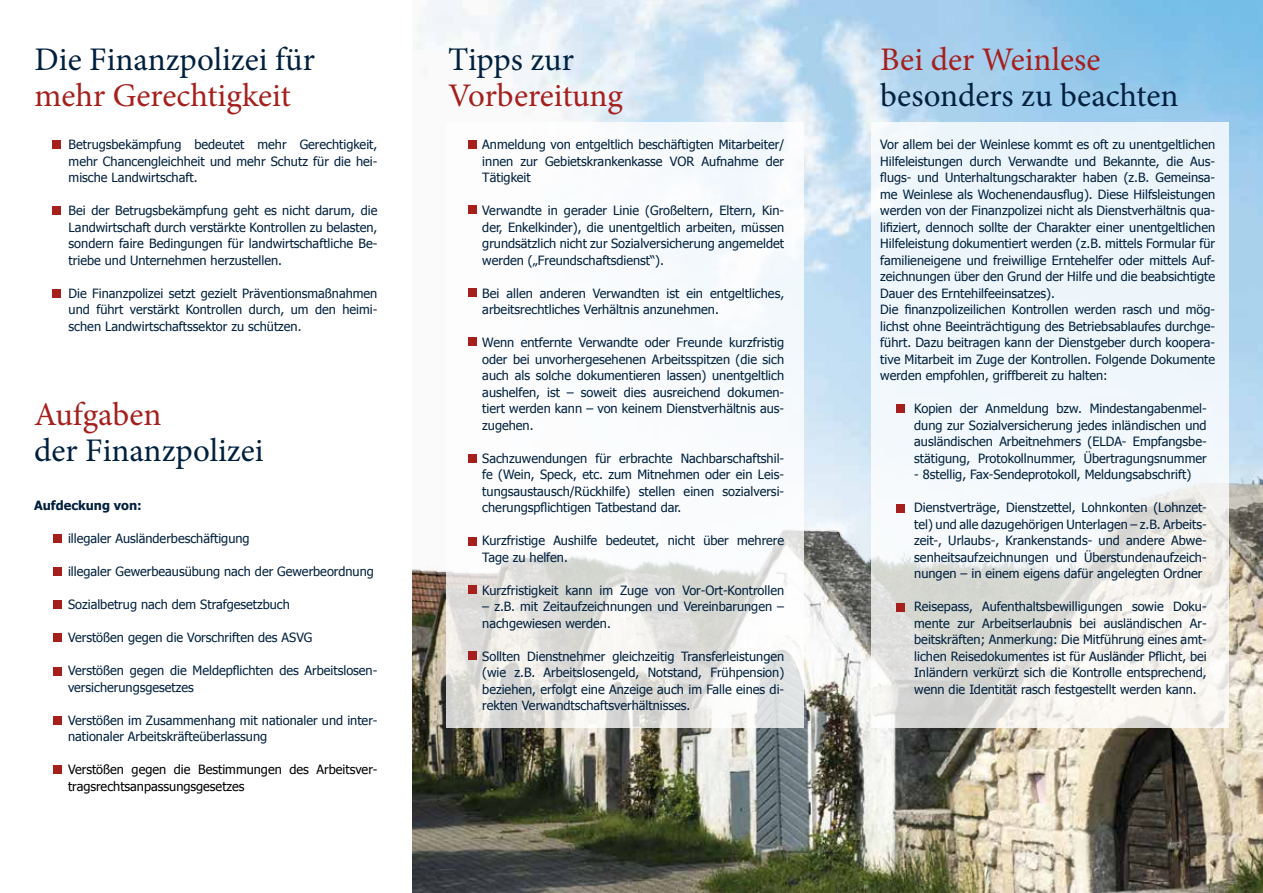
<style>
.page{position:relative;width:1263px;height:893px;background:#fff}
.page>*{position:absolute;margin:0;border:0;box-sizing:border-box;transform-origin:0 0}
.t1{font:33px "Minion Pro";color:#00203e}
.t2{font:33px "Minion Pro";color:#a51f1d}
.t3{font:12.75px/16.5px "Tahoma";color:#00203e;text-align:justify}
.t4{font:12.75px/16.5px "Tahoma";color:#000}
.t5{font:700 12.75px "Tahoma";color:#00203e}
</style>
<div class="page">
<img style="left:414px;top:0;width:849px;height:453px">
<img style="left:412px;top:453px;width:851px;height:440px">
<svg style="left:446px;top:122px;width:357px;height:606px"></svg>
<svg style="left:872px;top:122px;width:357px;height:606px;fill:#eef5fb"></svg>
<div style="left:53px;top:534px;width:9px;height:9px;background:#a51f1d"></div>
<div style="left:53px;top:567px;width:9px;height:9px;background:#a51f1d"></div>
<div style="left:53px;top:600px;width:9px;height:8px;background:#a51f1d"></div>
<div style="left:53px;top:140px;width:8px;height:9px;background:#a51f1d"></div>
<div style="left:53px;top:206px;width:8px;height:9px;background:#a51f1d"></div>
<div style="left:53px;top:289px;width:8px;height:9px;background:#a51f1d"></div>
<div style="left:53px;top:633px;width:9px;height:8px;background:#a51f1d"></div>
<div style="left:53px;top:667px;width:9px;height:8px;background:#a51f1d"></div>
<div style="left:53px;top:716px;width:9px;height:8px;background:#a51f1d"></div>
<div style="left:53px;top:765px;width:9px;height:8px;background:#a51f1d"></div>
<div style="left:468px;top:140px;width:8px;height:8px;background:#a51f1d"></div>
<div style="left:468px;top:206px;width:8px;height:8px;background:#a51f1d"></div>
<div style="left:468px;top:289px;width:8px;height:8px;background:#a51f1d"></div>
<div style="left:468px;top:338px;width:8px;height:8px;background:#a51f1d"></div>
<div style="left:468px;top:454px;width:8px;height:9px;background:#a51f1d"></div>
<div style="left:468px;top:537px;width:8px;height:8px;background:#a51f1d"></div>
<div style="left:468px;top:585px;width:8px;height:9px;background:#a51f1d"></div>
<div style="left:468px;top:651px;width:8px;height:9px;background:#a51f1d"></div>
<div style="left:896px;top:404px;width:8px;height:9px;background:#a51f1d"></div>
<div style="left:896px;top:504px;width:8px;height:9px;background:#a51f1d"></div>
<div style="left:896px;top:603px;width:8px;height:9px;background:#a51f1d"></div>
<h1 class="t1" style="left:35px;top:37px;width:282px">Die Finanzpolizei für</h1>
<h1 class="t2" style="left:35px;top:73px;width:258px">mehr Gerechtigkeit</h1>
<p class="t3" style="left:69px;top:136px;width:310px">Betrugsbekämpfung bedeutet mehr Gerechtigkeit, mehr Chancengleichheit und mehr Schutz für die hei&shy;mische Landwirtschaft.</p>
<p class="t3" style="left:69px;top:202px;width:310px">Bei der Betrugsbekämpfung geht es nicht darum, die Landwirtschaft durch verstärkte Kontrollen zu belasten, sondern faire Bedingungen für landwirtschaftliche Be&shy;triebe und Unternehmen herzustellen.</p>
<p class="t3" style="left:69px;top:284px;width:310px">Die Finanzpolizei setzt gezielt Präventionsmaßnahmen und führt verstärkt Kontrollen durch, um den heimi&shy;schen Landwirtschaftssektor zu schützen.</p>
<h1 class="t2" style="left:34px;top:392px;width:129px">Aufgaben</h1>
<h1 class="t1" style="left:34px;top:428px;width:231px">der Finanzpolizei</h1>
<p class="t5" style="left:34px;top:497px;width:109px">Aufdeckung von:</p>
<p class="t3" style="left:68px;top:530px;width:183px">illegaler Ausländerbeschäftigung</p>
<p class="t3" style="left:68px;top:563px;width:307px">illegaler Gewerbeausübung nach der Gewerbeordnung</p>
<p class="t3" style="left:68px;top:596px;width:223px">Sozialbetrug nach dem Strafgesetzbuch</p>
<p class="t3" style="left:68px;top:629px;width:246px">Verstößen gegen die Vorschriften des ASVG</p>
<p class="t3" style="left:68px;top:662px;width:311px">Verstößen gegen die Meldepflichten des Arbeitslosen&shy;versicherungsgesetzes</p>
<p class="t3" style="left:68px;top:711px;width:311px">Verstößen im Zusammenhang mit nationaler und inter&shy;nationaler Arbeitskräfteüberlassung</p>
<p class="t4" style="left:68px;top:761px;width:311px">Verstößen gegen die Bestimmungen des Arbeitsver&shy;tragsrechtsanpassungsgesetzes</p>
<h1 class="t1" style="left:448px;top:37px;width:127px">Tipps zur</h1>
<h1 class="t2" style="left:448px;top:73px;width:176px">Vorbereitung</h1>
<p class="t3" style="left:482px;top:136px;width:303px">Anmeldung von entgeltlich beschäftigten Mitarbeiter/ innen zur Gebietskrankenkasse VOR Aufnahme der Tätigkeit</p>
<p class="t3" style="left:482px;top:202px;width:303px">Verwandte in gerader Linie (Großeltern, Eltern, Kin&shy;der, Enkelkinder), die unentgeltlich arbeiten, müssen grundsätzlich nicht zur Sozialversicherung angemeldet werden („Freundschaftsdienst“).</p>
<p class="t3" style="left:482px;top:284px;width:303px">Bei allen anderen Verwandten ist ein entgeltliches, arbeitsrechtliches Verhältnis anzunehmen.</p>
<p class="t3" style="left:482px;top:334px;width:303px">Wenn entfernte Verwandte oder Freunde kurzfristig oder bei unvorhergesehenen Arbeitsspitzen (die sich auch als solche dokumentieren lassen) unentgeltlich aushelfen, ist – soweit dies ausreichend dokumen&shy;tiert werden kann – von keinem Dienstverhältnis aus&shy;zugehen.</p>
<p class="t3" style="left:482px;top:449px;width:303px">Sachzuwendungen für erbrachte Nachbarschaftshil&shy;fe (Wein, Speck, etc. zum Mitnehmen oder ein Leis&shy;tungsaustausch/Rückhilfe) stellen einen sozialversi&shy;cherungspflichtigen Tatbestand dar.</p>
<p class="t3" style="left:482px;top:532px;width:303px">Kurzfristige Aushilfe bedeutet, nicht über mehrere<br>Tage zu helfen.</p>
<p class="t3" style="left:482px;top:581px;width:303px">Kurzfristigkeit kann im Zuge von Vor-Ort-Kontrollen</p>
<p class="t3" style="left:482px;top:598px;width:303px">– z.B. mit Zeitaufzeichnungen und Vereinbarungen – nachgewiesen werden.</p>
<p class="t3" style="left:482px;top:647px;width:303px">Sollten Dienstnehmer gleichzeitig Transferleistungen (wie z.B. Arbeitslosengeld, Notstand, Frühpension) beziehen, erfolgt eine Anzeige auch im Falle eines di&shy;rekten Verwandtschaftsverhältnisses.</p>
<h1 class="t2" style="left:880px;top:37px;width:222px">Bei der Weinlese</h1>
<h1 class="t1" style="left:880px;top:73px;width:300px">besonders zu beachten</h1>
<p class="t3" style="left:880px;top:136px;width:336px;text-align:left">Vor allem bei der Weinlese kommt es oft zu unentgeltlichen Hilfeleistungen durch Verwandte und Bekannte, die Aus&shy;flugs- und Unterhaltungscharakter haben (z.B. Gemeinsa&shy;me Weinlese als Wochenendausflug). Diese Hilfsleistungen werden von der Finanzpolizei nicht als Dienstverhältnis qua&shy;lifiziert, dennoch sollte der Charakter einer unentgeltlichen Hilfeleistung dokumentiert werden (z.B. mittels Formular für familieneigene und freiwillige Erntehelfer oder mittels Auf&shy;zeichnungen über den Grund der Hilfe und die beabsichtigte Dauer des Erntehilfeeinsatzes).<br>Die finanzpolizeilichen Kontrollen werden rasch und mög&shy;lichst ohne Beeinträchtigung des Betriebsablaufes durchge&shy;führt. Dazu beitragen kann der Dienstgeber durch koopera&shy;tive Mitarbeit im Zuge der Kontrollen. Folgende Dokumente werden empfohlen, griffbereit zu halten:</p>
<p class="t3" style="left:914px;top:400px;width:294px">Kopien der Anmeldung bzw. Mindestangabenmel&shy;dung zur Sozialversicherung jedes inländischen und ausländischen Arbeitnehmers (ELDA- Empfangsbe&shy;stätigung, Protokollnummer, Übertragungsnummer</p>
<p class="t3" style="left:914px;top:466px;width:279px">- 8stellig, Fax-Sendeprotokoll, Meldungsabschrift)</p>
<p class="t3" style="left:914px;top:499px;width:294px">Dienstverträge, Dienstzettel, Lohnkonten (Lohnzet&shy;tel) und alle dazugehörigen Unterlagen – z.B. Arbeits&shy;zeit-, Urlaubs-, Krankenstands- und andere Abwe&shy;senheitsaufzeichnungen und Überstundenaufzeich&shy;nungen – in einem eigens dafür angelegten Ordner</p>
<p class="t3" style="left:914px;top:598px;width:294px">Reisepass, Aufenthaltsbewilligungen sowie Doku&shy;mente zur Arbeitserlaubnis bei ausländischen Ar&shy;beitskräften; Anmerkung: Die Mitführung eines amt&shy;lichen Reisedokumentes ist für Ausländer Pflicht, bei Inländern verkürzt sich die Kontrolle entsprechend, wenn die Identität rasch festgestellt werden kann.</p>
</div>
